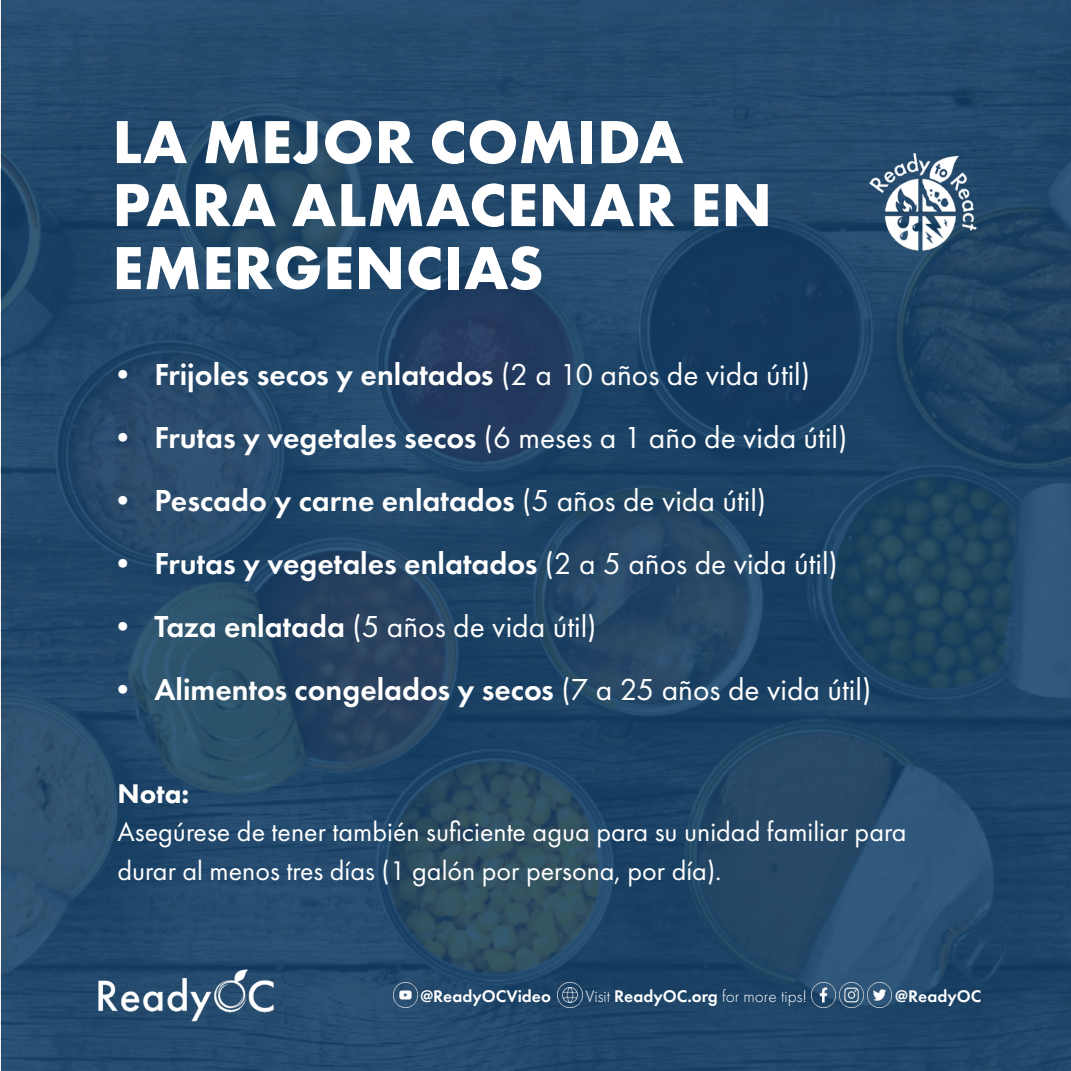
<style>
.page{position:relative;width:1071px;height:1071px;background:#fff}
.page>*{position:absolute;margin:0;border:0;box-sizing:border-box;transform-origin:0 0}
.t1{font:700 63px/63px "Futura PT";letter-spacing:.01em;color:#fff}
.t2{font:600 31.5px "Futura PT";color:#fff}
.t3{font:31.5px "Futura PT";color:#fff}
.t4{font:28px/38.5px "Futura PT";color:#fff}
.t5{font:800 28px "Futura PT";color:#fff}
.t6{font:300 17.5px "Futura PT";color:#fff}
.t7{font:600 17.5px "Futura PT";color:#fff}
.s1{font-weight:400}
.s2{font-weight:600}
</style>
<div class="page">
<img style="left:0;top:0;width:1071px;height:1071px">
<img style="left:811px;top:983px;width:25px;height:24px">
<img style="left:839px;top:983px;width:25px;height:24px">
<img style="left:867px;top:983px;width:25px;height:24px">
<img style="left:393px;top:983px;width:25px;height:24px">
<img style="left:558px;top:983px;width:24px;height:24px">
<img style="left:87px;top:959px;width:195px;height:72px">
<img style="left:866px;top:152px;width:112px;height:100px">
<p class="t1" style="left:112px;top:109px;width:661px">LA MEJOR COMIDA<br>PARA ALMACENAR EN<br>EMERGENCIAS</p>
<p class="t2" style="left:107px;top:355px;width:704px">• Frijoles secos y enlatados <span class="s1">(2 a 10 años de vida útil)</span></p>
<p class="t3" style="left:107px;top:419px;width:742px"><span class="s2">• Frutas y vegetales secos</span> (6 meses a 1 año de vida útil)</p>
<p class="t2" style="left:107px;top:481px;width:661px">• Pescado y carne enlatados <span class="s1">(5 años de vida útil)</span></p>
<p class="t2" style="left:107px;top:544px;width:732px">• Frutas y vegetales enlatados <span class="s1">(2 a 5 años de vida útil)</span></p>
<p class="t3" style="left:107px;top:608px;width:491px"><span class="s2">• Taza enlatada</span> (5 años de vida útil)</p>
<p class="t2" style="left:107px;top:670px;width:766px">• Alimentos congelados y secos <span class="s1">(7 a 25 años de vida útil)</span></p>
<p class="t5" style="left:117px;top:776px;width:73px">Nota:</p>
<p class="t4" style="left:117px;top:813px;width:790px">Asegúrese de tener también suficiente agua para su unidad familiar para durar al menos tres días (1 galón por persona, por día).</p>
<p class="t7" style="left:420px;top:985px;width:132px">@ReadyOCVideo</p>
<p class="t6" style="left:586px;top:986px;width:223px">Visit <span class="s2">ReadyOC.org</span> for more tips!</p>
<p class="t7" style="left:895px;top:985px;width:88px">@ReadyOC</p>
</div>
